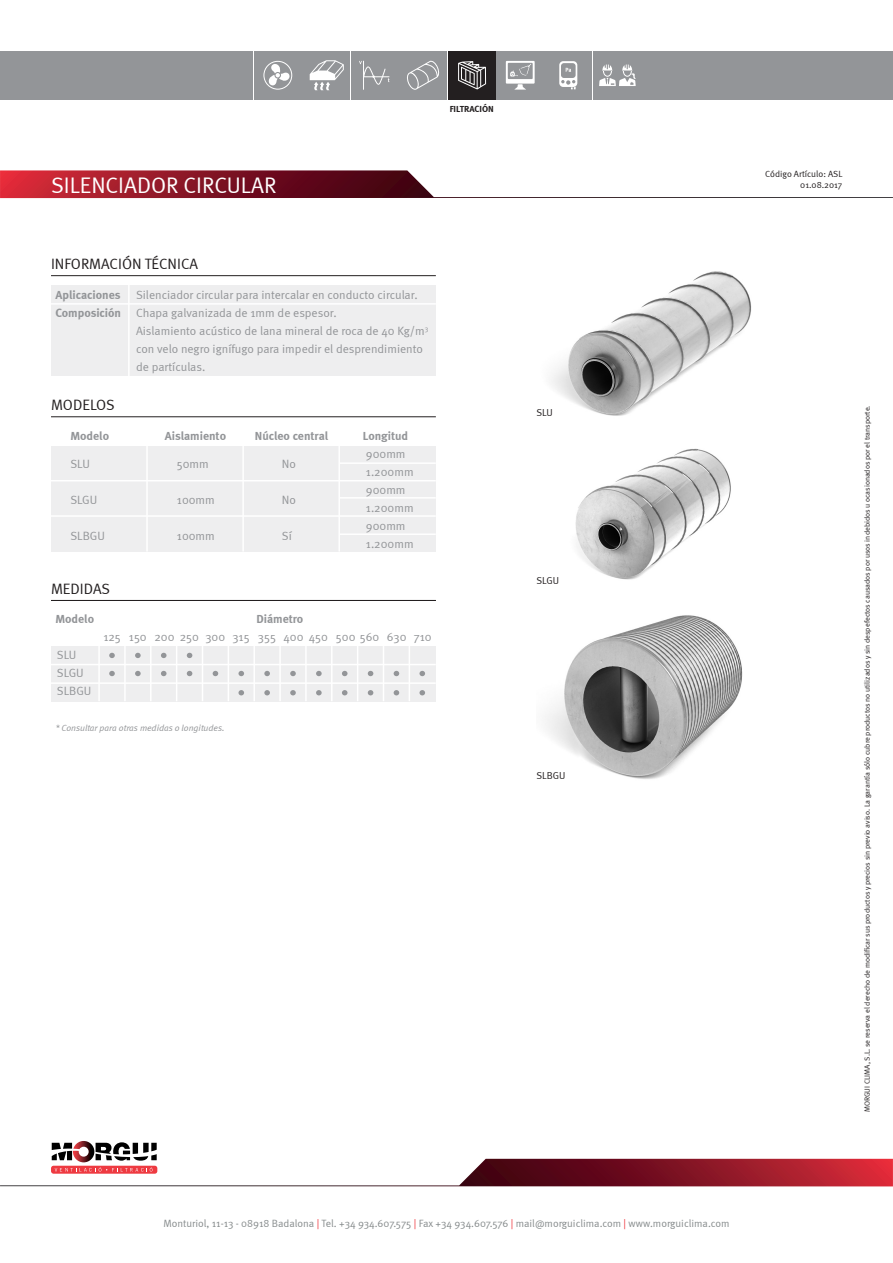
<style>
.page{position:relative;width:893px;height:1263px;background:#fff}
.page>*{position:absolute;margin:0;border:0;box-sizing:border-box;transform-origin:0 0}
.t1{font:22.5px "Meta Normal";color:#fff}
.t2{font:15px "Meta Normal";color:#231f20}
.t3{font:12px/18px "Meta Normal";color:#939598}
.t4{font:700 12px "Meta";color:#939598}
.t5{font:10.5px "Meta Normal";color:#878c8d}
.t6{font:10.05px "Meta Normal";color:#231f20}
.t7{font:italic 9px "Meta Normal";color:#939598}
.t8{font:9px "Meta Normal";color:#231f20}
.t9{font:700 9px "Meta";color:#231f20}
.t10{font:7.5px "Meta Normal";color:#231f20}
.s1{font-family:"Meta";font-weight:700}
.s2{color:#ee3a41}
</style>
<div class="page">
<div style="left:399px;top:51px;width:48px;height:48px;background:#939598"></div>
<div style="left:448px;top:51px;width:47px;height:48px;background:#231f20"></div>
<div style="left:351px;top:51px;width:47px;height:48px;background:#939598"></div>
<div style="left:302px;top:51px;width:48px;height:48px;background:#939598"></div>
<div style="left:496px;top:51px;width:48px;height:48px;background:#939598"></div>
<div style="left:254px;top:51px;width:47px;height:48px;background:#939598"></div>
<div style="left:0;top:51px;width:253px;height:48px;background:#939598"></div>
<div style="left:593px;top:51px;width:48px;height:48px;background:#939598"></div>
<div style="left:642px;top:51px;width:251px;height:48px;background:#939598"></div>
<div style="left:545px;top:51px;width:47px;height:48px;background:#939598"></div>
<svg style="left:599px;top:64px;width:37px;height:22px"></svg>
<svg style="left:407px;top:60px;width:33px;height:30px"></svg>
<svg style="left:458px;top:61px;width:28px;height:28px"></svg>
<svg style="left:263px;top:61px;width:29px;height:29px"></svg>
<svg style="left:359px;top:61px;width:31px;height:29px"></svg>
<svg style="left:559px;top:61px;width:18px;height:28px"></svg>
<svg style="left:506px;top:61px;width:29px;height:29px"></svg>
<svg style="left:310px;top:60px;width:34px;height:30px"></svg>
<svg style="left:0;top:170px;width:893px;height:28px"></svg>
<svg style="left:0;top:1141px;width:893px;height:45px"></svg>
<div style="left:51px;top:285px;width:385px;height:91px;background:#eeeeef"></div>
<hr style="left:128px;top:285px;width:2px;height:91px;background:#fff">
<hr style="left:51px;top:303px;width:385px;height:2px;background:#fff">
<hr style="left:51px;top:275px;width:385px;height:1px;background:#231f20">
<hr style="left:51px;top:416px;width:385px;height:1px;background:#231f20">
<div style="left:51px;top:446px;width:385px;height:105px;background:#eeeeef"></div>
<hr style="left:340px;top:462px;width:96px;height:2px;background:#fff">
<hr style="left:51px;top:480px;width:385px;height:1px;background:#fff">
<hr style="left:340px;top:497px;width:96px;height:2px;background:#fff">
<hr style="left:51px;top:515px;width:385px;height:2px;background:#fff">
<hr style="left:340px;top:533px;width:96px;height:2px;background:#fff">
<hr style="left:146px;top:446px;width:2px;height:105px;background:#fff">
<hr style="left:242px;top:446px;width:2px;height:105px;background:#fff">
<hr style="left:338px;top:446px;width:2px;height:105px;background:#fff">
<hr style="left:51px;top:600px;width:385px;height:1px;background:#231f20">
<div style="left:51px;top:646px;width:385px;height:55px;background:#eeeeef"></div>
<hr style="left:51px;top:664px;width:385px;height:1px;background:#fff">
<hr style="left:51px;top:682px;width:385px;height:2px;background:#fff">
<hr style="left:98px;top:646px;width:2px;height:55px;background:#fff">
<hr style="left:124px;top:646px;width:2px;height:55px;background:#fff">
<hr style="left:150px;top:646px;width:2px;height:55px;background:#fff">
<hr style="left:176px;top:646px;width:1px;height:55px;background:#fff">
<hr style="left:202px;top:646px;width:1px;height:55px;background:#fff">
<hr style="left:228px;top:646px;width:1px;height:55px;background:#fff">
<hr style="left:253px;top:646px;width:2px;height:55px;background:#fff">
<hr style="left:279px;top:646px;width:2px;height:55px;background:#fff">
<hr style="left:305px;top:646px;width:2px;height:55px;background:#fff">
<hr style="left:331px;top:646px;width:2px;height:55px;background:#fff">
<hr style="left:357px;top:646px;width:1px;height:55px;background:#fff">
<hr style="left:383px;top:646px;width:1px;height:55px;background:#fff">
<hr style="left:409px;top:646px;width:1px;height:55px;background:#fff">
<svg style="left:109px;top:653px;width:6px;height:5px"></svg>
<svg style="left:109px;top:671px;width:6px;height:5px"></svg>
<svg style="left:213px;top:671px;width:5px;height:5px"></svg>
<svg style="left:316px;top:671px;width:6px;height:5px"></svg>
<svg style="left:316px;top:690px;width:6px;height:5px"></svg>
<svg style="left:135px;top:653px;width:6px;height:5px"></svg>
<svg style="left:135px;top:671px;width:6px;height:5px"></svg>
<svg style="left:238px;top:671px;width:6px;height:5px"></svg>
<svg style="left:238px;top:690px;width:6px;height:5px"></svg>
<svg style="left:342px;top:671px;width:5px;height:5px"></svg>
<svg style="left:342px;top:690px;width:5px;height:5px"></svg>
<svg style="left:161px;top:653px;width:6px;height:5px"></svg>
<svg style="left:161px;top:671px;width:6px;height:5px"></svg>
<svg style="left:264px;top:671px;width:6px;height:5px"></svg>
<svg style="left:264px;top:690px;width:6px;height:5px"></svg>
<svg style="left:368px;top:671px;width:5px;height:5px"></svg>
<svg style="left:368px;top:690px;width:5px;height:5px"></svg>
<svg style="left:187px;top:653px;width:5px;height:5px"></svg>
<svg style="left:187px;top:671px;width:5px;height:5px"></svg>
<svg style="left:290px;top:671px;width:6px;height:5px"></svg>
<svg style="left:290px;top:690px;width:6px;height:5px"></svg>
<svg style="left:394px;top:671px;width:5px;height:5px"></svg>
<svg style="left:394px;top:690px;width:5px;height:5px"></svg>
<svg style="left:419px;top:671px;width:6px;height:5px"></svg>
<svg style="left:419px;top:690px;width:6px;height:5px"></svg>
<img style="left:545px;top:615px;width:198px;height:164px">
<img style="left:575px;top:448px;width:156px;height:132px">
<img style="left:551px;top:271px;width:200px;height:145px">
<p class="t9" style="left:450px;top:103px;width:46px">FILTRACIÓN</p>
<p class="t1" style="left:51px;top:172px;width:227px">SILENCIADOR CIRCULAR</p>
<p class="t2" style="left:51px;top:255px;width:149px">INFORMACIÓN TÉCNICA</p>
<p class="t4" style="left:56px;top:288px;width:66px">Aplicaciones</p>
<p class="t3" style="left:56px;top:286px;width:364px;text-indent:81px">Silenciador circular para intercalar en conducto circular.<br><span class="s1">Composición</span> Chapa galvanizada de 1mm de espesor.</p>
<p class="t3" style="left:136px;top:322px;width:294px">Aislamiento acústico de lana mineral de roca de 40 Kg/m<sup>3 </sup>con velo negro ignífugo para impedir el desprendimiento de partículas.</p>
<p class="t2" style="left:51px;top:396px;width:65px">MODELOS</p>
<p class="t4" style="left:70px;top:428px;width:40px">Modelo</p>
<p class="t4" style="left:165px;top:428px;width:63px">Aislamiento</p>
<p class="t4" style="left:255px;top:428px;width:75px">Núcleo central</p>
<p class="t4" style="left:363px;top:428px;width:47px">Longitud</p>
<p class="t3" style="left:70px;top:455px;width:21px">SLU</p>
<p class="t3" style="left:177px;top:455px;width:33px">50mm</p>
<p class="t3" style="left:282px;top:455px;width:16px">No</p>
<p class="t3" style="left:366px;top:444px;width:41px">900mm</p>
<p class="t3" style="left:366px;top:462px;width:49px">1.200mm</p>
<p class="t3" style="left:70px;top:491px;width:28px">SLGU</p>
<p class="t3" style="left:177px;top:491px;width:39px">100mm</p>
<p class="t3" style="left:282px;top:491px;width:16px">No</p>
<p class="t3" style="left:70px;top:527px;width:36px">SLBGU</p>
<p class="t3" style="left:177px;top:527px;width:39px">100mm</p>
<p class="t3" style="left:282px;top:527px;width:11px">Sí</p>
<p class="t3" style="left:366px;top:480px;width:41px">900mm</p>
<p class="t3" style="left:366px;top:498px;width:49px">1.200mm</p>
<p class="t3" style="left:366px;top:516px;width:41px">900mm</p>
<p class="t3" style="left:366px;top:534px;width:49px">1.200mm</p>
<p class="t2" style="left:51px;top:580px;width:61px">MEDIDAS</p>
<p class="t4" style="left:55px;top:612px;width:40px">Modelo</p>
<p class="t4" style="left:256px;top:612px;width:48px">Diámetro</p>
<p class="t3" style="left:103px;top:628px;width:330px">125 150 200 250 300 315 355 400 450 500 560 630 710</p>
<p class="t3" style="left:57px;top:646px;width:21px">SLU</p>
<p class="t3" style="left:57px;top:664px;width:28px">SLGU</p>
<p class="t3" style="left:57px;top:682px;width:36px">SLBGU</p>
<p class="t7" style="left:55px;top:723px;width:171px">* Consultar para otras medidas o longitudes.</p>
<p class="t6" style="left:536px;top:406px;width:18px">SLU</p>
<p class="t6" style="left:536px;top:575px;width:24px">SLGU</p>
<p class="t6" style="left:536px;top:770px;width:30px">SLBGU</p>
<p class="t8" style="left:765px;top:168px;width:79px">Código Artículo: ASL</p>
<p class="t8" style="left:800px;top:179px;width:43px">01.08.2017</p>
<p class="t10" style="left:863px;top:1112px;width:708px;rotate:-90deg">MORGUI CLIMA, S.L. se reserva el derecho de modificar sus productos y precios sin previo aviso. La garantía sólo cubre productos no utilizados y sin despefectos causados por usos indebidos u ocasionados por el transporte.</p>
<p class="t5" style="left:163px;top:1217px;width:568px">Monturiol, 11-13 - 08918 Badalona <span class="s2">|</span> Tel. +34 934.607.575 <span class="s2">|</span> Fax +34 934.607.576 <span class="s2">|</span> mail@morguiclima.com <span class="s2">|</span> www.morguiclima.com</p>
</div>
